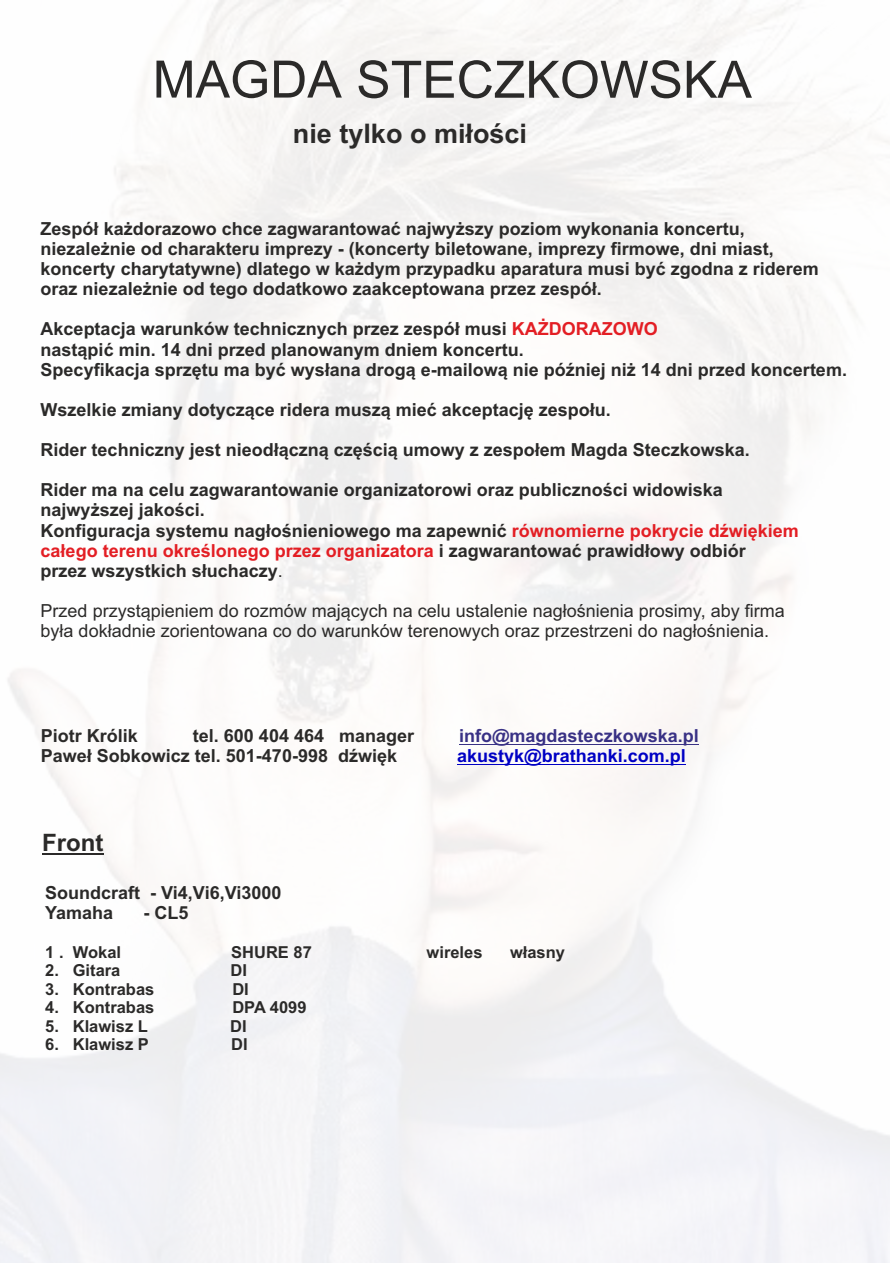
<style>
.page{position:relative;width:893px;height:1263px;background:#fff}
.page>*{position:absolute;margin:0;border:0;box-sizing:border-box;transform-origin:0 0}
.t1{font:72px "Utsaah";color:#2b2a29}
.t2{font:700 27px "Arial";color:#2b2a29}
.t3{font:700 24px "Arial";color:#2b2a29}
.t4{font:700 18px/20.1px "Arial";color:#2b2a29}
.t5{font:18px/20.1px "Arial";color:#2b2a29}
.t6{font:700 18px "Arial";color:#393185}
.t7{font:700 18px "Arial";color:#0000c4}
.t8{font:700 16.5px "Arial";color:#2b2a29}
.s1{color:#e31e24}
.s2{font-weight:400}
</style>
<div class="page">
<img style="left:0;top:0;width:889px;height:1263px">
<hr style="left:459px;top:744px;width:240px;height:1px;background:#393185">
<hr style="left:457px;top:764px;width:229px;height:1px;background:#0000c4">
<hr style="left:42px;top:853px;width:61px;height:1px;background:#2b2a29">
<h1 class="t1" style="left:153px;top:31px;width:601px">MAGDA STECZKOWSKA</h1>
<h2 class="t2" style="left:293px;top:124px;width:236px">nie tylko o miłości</h2>
<p class="t4" style="left:41px;top:220px;width:780px">Zespół każdorazowo chce zagwarantować najwyższy poziom wykonania koncertu, niezależnie od charakteru imprezy - (koncerty biletowane, imprezy firmowe, dni miast, koncerty charytatywne) dlatego w każdym przypadku aparatura musi być zgodna z riderem oraz niezależnie od tego dodatkowo zaakceptowana przez zespół.</p>
<p class="t4" style="left:41px;top:321px;width:808px">Akceptacja warunków technicznych przez zespół musi <span class="s1">KAŻDORAZOWO<br></span>nastąpić min. 14 dni przed planowanym dniem koncertu.<br>Specyfikacja sprzętu ma być wysłana drogą e-mailową nie później niż 14 dni przed koncertem.</p>
<p class="t4" style="left:41px;top:401px;width:572px">Wszelkie zmiany dotyczące ridera muszą mieć akceptację zespołu.</p>
<p class="t4" style="left:41px;top:441px;width:711px">Rider techniczny jest nieodłączną częścią umowy z zespołem Magda Steczkowska.</p>
<p class="t4" style="left:41px;top:482px;width:760px">Rider ma na celu zagwarantowanie organizatorowi oraz publiczności widowiska najwyższej jakości.<br>Konfiguracja systemu nagłośnieniowego ma zapewnić <span class="s1">równomierne pokrycie dźwiękiem całego terenu określonego przez organizatora</span> i zagwarantować prawidłowy odbiór<br>przez wszystkich słuchaczy<span class="s2">.</span></p>
<p class="t5" style="left:41px;top:602px;width:746px">Przed przystąpieniem do rozmów mających na celu ustalenie nagłośnienia prosimy, aby firma była dokładnie zorientowana co do warunków terenowych oraz przestrzeni do nagłośnienia.</p>
<p class="t4" style="left:41px;top:727px;width:99px">Piotr Królik</p>
<p class="t4" style="left:193px;top:727px;width:223px">tel. 600 404 464 manager</p>
<p class="t6" style="left:459px;top:729px;width:241px">info@magdasteczkowska.pl</p>
<p class="t4" style="left:41px;top:747px;width:358px">Paweł Sobkowicz tel. 501-470-998 dźwięk</p>
<p class="t7" style="left:457px;top:749px;width:230px">akustyk@brathanki.com.pl</p>
<h3 class="t3" style="left:42px;top:834px;width:63px">Front</h3>
<p class="t4" style="left:45px;top:884px;width:238px">Soundcraft - Vi4,Vi6,Vi3000<br>Yamaha</p>
<p class="t4" style="left:143px;top:904px;width:46px">- CL5</p>
<p class="t8" style="left:45px;top:946px;width:77px">1 . Wokal</p>
<p class="t8" style="left:231px;top:946px;width:82px">SHURE 87</p>
<p class="t8" style="left:427px;top:946px;width:57px">wireles</p>
<p class="t8" style="left:510px;top:946px;width:57px">własny</p>
<p class="t8" style="left:45px;top:964px;width:77px">2. Gitara</p>
<p class="t8" style="left:231px;top:964px;width:18px">DI</p>
<p class="t8" style="left:45px;top:983px;width:111px">3. Kontrabas</p>
<p class="t8" style="left:232px;top:983px;width:18px">DI</p>
<p class="t8" style="left:45px;top:1001px;width:111px">4. Kontrabas</p>
<p class="t8" style="left:232px;top:1001px;width:76px">DPA 4099</p>
<p class="t8" style="left:45px;top:1019px;width:104px">5. Klawisz L</p>
<p class="t8" style="left:230px;top:1019px;width:18px">DI</p>
<p class="t8" style="left:45px;top:1038px;width:105px">6. Klawisz P</p>
<p class="t8" style="left:231px;top:1038px;width:18px">DI</p>
</div>
